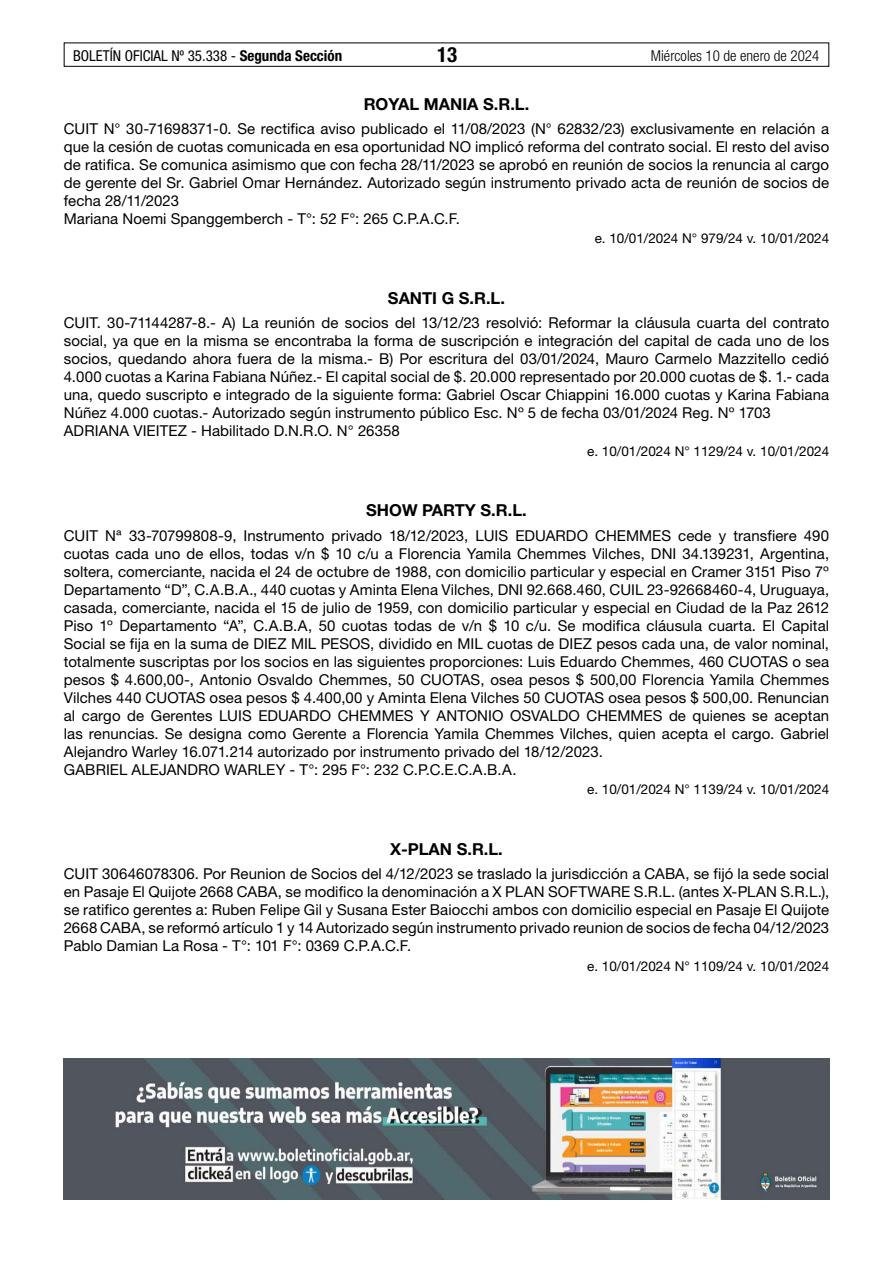
<style>
.page{position:relative;width:893px;height:1263px;background:#fff}
.page>*{position:absolute;margin:0;border:0;box-sizing:border-box;transform-origin:0 0}
.t1{font:700 condensed 21px "Helvetica Neue LT Std";color:#000}
.t2{font:700 16.5px "Helvetica Neue LT Std";color:#000}
.t3{font:15px/18px "Helvetica Neue LT Std";letter-spacing:.005em;color:#000}
.t4{font:condensed 15px "Helvetica Neue LT Std";color:#000}
.t5{font:300 condensed 15px "Helvetica Neue LT Std";color:#000}
.t6{font:13.5px "Helvetica Neue LT Std";color:#000}
.s1{font-weight:700}
</style>
<div class="page">
<div style="left:64px;top:43px;width:765px;height:24px;border:1px solid #000"></div>
<img style="left:64px;top:1059px;width:765px;height:140px">
<p class="t4" style="left:73px;top:47px;width:271px">BOLETÍN OFICIAL Nº 35.338 - <span class="s1">Segunda Sección</span></p>
<h1 class="t1" style="left:437px;top:42px;width:22px">13</h1>
<p class="t5" style="left:651px;top:47px;width:170px">Miércoles 10 de enero de 2024</p>
<p class="t2" style="left:364px;top:93px;width:167px">ROYAL MANIA S.R.L.</p>
<p class="t3" style="left:64px;top:119px;width:767px">CUIT N° 30-71698371-0. Se rectifica aviso publicado el 11/08/2023 (N° 62832/23) exclusivamente en relación a que la cesión de cuotas comunicada en esa oportunidad NO implicó reforma del contrato social. El resto del aviso de ratifica. Se comunica asimismo que con fecha 28/11/2023 se aprobó en reunión de socios la renuncia al cargo de gerente del Sr. Gabriel Omar Hernández. Autorizado según instrumento privado acta de reunión de socios de fecha 28/11/2023<br>Mariana Noemi Spanggemberch - T°: 52 F°: 265 C.P.A.C.F.</p>
<p class="t6" style="left:595px;top:231px;width:236px">e. 10/01/2024 N° 979/24 v. 10/01/2024</p>
<p class="t2" style="left:388px;top:288px;width:119px">SANTI G S.R.L.</p>
<p class="t3" style="left:64px;top:314px;width:767px">CUIT. 30-71144287-8.- A) La reunión de socios del 13/12/23 resolvió: Reformar la cláusula cuarta del contrato social, ya que en la misma se encontraba la forma de suscripción e integración del capital de cada uno de los socios, quedando ahora fuera de la misma.- B) Por escritura del 03/01/2024, Mauro Carmelo Mazzitello cedió 4.000 cuotas a Karina Fabiana Núñez.- El capital social de $. 20.000 representado por 20.000 cuotas de $. 1.- cada una, quedo suscripto e integrado de la siguiente forma: Gabriel Oscar Chiappini 16.000 cuotas y Karina Fabiana Núñez 4.000 cuotas.- Autorizado según instrumento público Esc. Nº 5 de fecha 03/01/2024 Reg. Nº 1703<br>ADRIANA VIEITEZ - Habilitado D.N.R.O. N° 26358</p>
<p class="t6" style="left:587px;top:443px;width:244px">e. 10/01/2024 N° 1129/24 v. 10/01/2024</p>
<p class="t2" style="left:366px;top:500px;width:162px">SHOW PARTY S.R.L.</p>
<p class="t3" style="left:64px;top:526px;width:767px">CUIT Nª 33-70799808-9, Instrumento privado 18/12/2023, LUIS EDUARDO CHEMMES cede y transfiere 490 cuotas cada uno de ellos, todas v/n $ 10 c/u a Florencia Yamila Chemmes Vilches, DNI 34.139231, Argentina, soltera, comerciante, nacida el 24 de octubre de 1988, con domicilio particular y especial en Cramer 3151 Piso 7º Departamento “D”, C.A.B.A., 440 cuotas y Aminta Elena Vilches, DNI 92.668.460, CUIL 23-92668460-4, Uruguaya, casada, comerciante, nacida el 15 de julio de 1959, con domicilio particular y especial en Ciudad de la Paz 2612<br>Piso 1º Departamento “A”, C.A.B.A, 50 cuotas todas de v/n $ 10 c/u. Se modifica cláusula cuarta. El Capital Social se fija en la suma de DIEZ MIL PESOS, dividido en MIL cuotas de DIEZ pesos cada una, de valor nominal, totalmente suscriptas por los socios en las siguientes proporciones: Luis Eduardo Chemmes, 460 CUOTAS o sea pesos $ 4.600,00-, Antonio Osvaldo Chemmes, 50 CUOTAS, osea pesos $ 500,00 Florencia Yamila Chemmes Vilches 440 CUOTAS osea pesos $ 4.400,00 y Aminta Elena Vilches 50 CUOTAS osea pesos $ 500,00. Renuncian al cargo de Gerentes LUIS EDUARDO CHEMMES Y ANTONIO OSVALDO CHEMMES de quienes se aceptan las renuncias. Se designa como Gerente a Florencia Yamila Chemmes Vilches, quien acepta el cargo. Gabriel Alejandro Warley 16.071.214 autorizado por instrumento privado del 18/12/2023.<br>GABRIEL ALEJANDRO WARLEY - T°: 295 F°: 232 C.P.C.E.C.A.B.A.</p>
<p class="t6" style="left:587px;top:781px;width:244px">e. 10/01/2024 N° 1139/24 v. 10/01/2024</p>
<p class="t2" style="left:390px;top:839px;width:114px">X-PLAN S.R.L.</p>
<p class="t3" style="left:64px;top:865px;width:767px;text-align:justify">CUIT 30646078306. Por Reunion de Socios del 4/12/2023 se traslado la jurisdicción a CABA, se fijó la sede social en Pasaje El Quijote 2668 CABA, se modifico la denominación a X PLAN SOFTWARE S.R.L. (antes X-PLAN S.R.L.), se ratifico gerentes a: Ruben Felipe Gil y Susana Ester Baiocchi ambos con domicilio especial en Pasaje El Quijote 2668 CABA, se reformó artículo 1 y 14 Autorizado según instrumento privado reunion de socios de fecha 04/12/2023<br>Pablo Damian La Rosa - T°: 101 F°: 0369 C.P.A.C.F.</p>
<p class="t6" style="left:587px;top:958px;width:244px">e. 10/01/2024 N° 1109/24 v. 10/01/2024</p>
</div>
